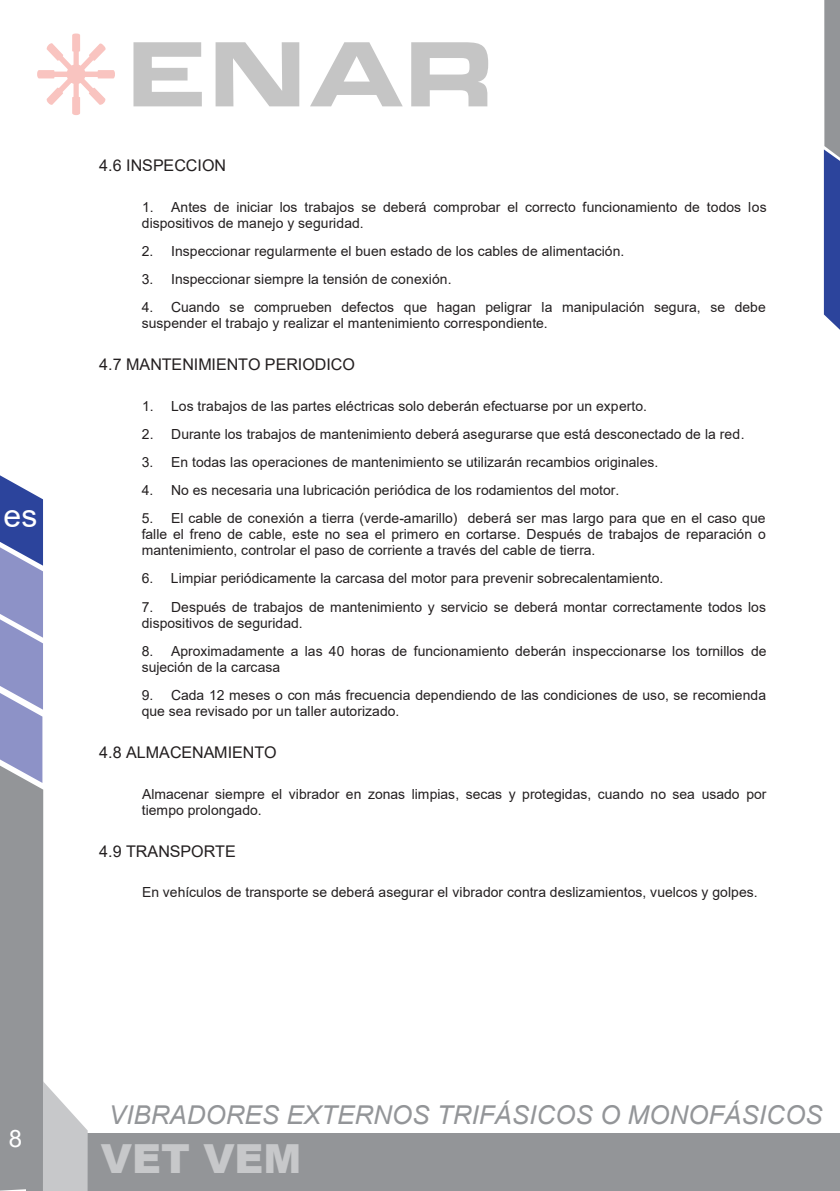
<style>
.page{position:relative;width:840px;height:1191px;background:#fff}
.page>*{position:absolute;margin:0;border:0;box-sizing:border-box;transform-origin:0 0}
.t1{font:900 40px "Arial";color:#c7c8ca}
.t2{font:32px "Arial";color:#fff}
.t3{font:italic 26px "Arial";color:#939598}
.t4{font:24px "Arial";color:#fff}
.t5{font:16px "Arial";color:#231f20}
.t6{font:14px/16px "Arial";color:#231f20}
</style>
<div class="page">
<svg style="left:823px;top:0;width:16px;height:329px;background:#6c78a4"></svg>
<div style="left:27px;top:1133px;width:812px;height:58px;background:#939598"></div>
<svg style="left:0;top:475px;width:88px;height:716px"></svg>
<svg style="left:215px;top:42px;width:84px;height:64px"></svg>
<svg style="left:310px;top:42px;width:92px;height:64px"></svg>
<svg style="left:411px;top:42px;width:77px;height:64px"></svg>
<svg style="left:37px;top:33px;width:165px;height:82px"></svg>
<h2 class="t2" style="left:4px;top:494px;width:35px">es</h2>
<p class="t5" style="left:99px;top:155px;width:128px">4.6 INSPECCION</p>
<p class="t6" style="left:142px;top:199px;width:626px">1. Antes de iniciar los trabajos se deberá comprobar el correcto funcionamiento de todos los dispositivos de manejo y seguridad.</p>
<p class="t6" style="left:142px;top:243px;width:483px">2. Inspeccionar regularmente el buen estado de los cables de alimentación.</p>
<p class="t6" style="left:142px;top:271px;width:311px">3. Inspeccionar siempre la tensión de conexión.</p>
<p class="t6" style="left:142px;top:299px;width:625px">4. Cuando se comprueben defectos que hagan peligrar la manipulación segura, se debe suspender el trabajo y realizar el mantenimiento correspondiente.</p>
<p class="t5" style="left:99px;top:353px;width:257px">4.7 MANTENIMIENTO PERIODICO</p>
<p class="t6" style="left:142px;top:398px;width:506px">1. Los trabajos de las partes eléctricas solo deberán efectuarse por un experto.</p>
<p class="t6" style="left:142px;top:426px;width:604px">2. Durante los trabajos de mantenimiento deberá asegurarse que está desconectado de la red.</p>
<p class="t6" style="left:142px;top:454px;width:517px">3. En todas las operaciones de mantenimiento se utilizarán recambios originales.</p>
<p class="t6" style="left:142px;top:482px;width:479px">4. No es necesaria una lubricación periódica de los rodamientos del motor.</p>
<p class="t6" style="left:142px;top:510px;width:625px;text-align:justify">5. El cable de conexión a tierra (verde-amarillo) deberá ser mas largo para que en el caso que falle el freno de cable, este no sea el primero en cortarse. Después de trabajos de reparación o mantenimiento, controlar el paso de corriente a través del cable de tierra.</p>
<p class="t6" style="left:142px;top:570px;width:523px">6. Limpiar periódicamente la carcasa del motor para prevenir sobrecalentamiento.</p>
<p class="t6" style="left:142px;top:598px;width:625px">7. Después de trabajos de mantenimiento y servicio se deberá montar correctamente todos los dispositivos de seguridad.</p>
<p class="t6" style="left:142px;top:643px;width:626px">8. Aproximadamente a las 40 horas de funcionamiento deberán inspeccionarse los tornillos de sujeción de la carcasa</p>
<p class="t6" style="left:142px;top:687px;width:625px">9. Cada 12 meses o con más frecuencia dependiendo de las condiciones de uso, se recomienda que sea revisado por un taller autorizado.</p>
<p class="t5" style="left:99px;top:741px;width:179px">4.8 ALMACENAMIENTO</p>
<p class="t6" style="left:142px;top:786px;width:625px">Almacenar siempre el vibrador en zonas limpias, secas y protegidas, cuando no sea usado por tiempo prolongado.</p>
<p class="t5" style="left:99px;top:840px;width:138px">4.9 TRANSPORTE</p>
<p class="t6" style="left:142px;top:884px;width:617px">En vehículos de transporte se deberá asegurar el vibrador contra deslizamientos, vuelcos y golpes.</p>
<h3 class="t4" style="left:9px;top:1122px;width:15px">8</h3>
<h3 class="t3" style="left:109px;top:1098px;width:715px">VIBRADORES EXTERNOS TRIFÁSICOS O MONOFÁSICOS</h3>
<h1 class="t1" style="left:101px;top:1129px;width:202px">VET VEM</h1>
</div>
